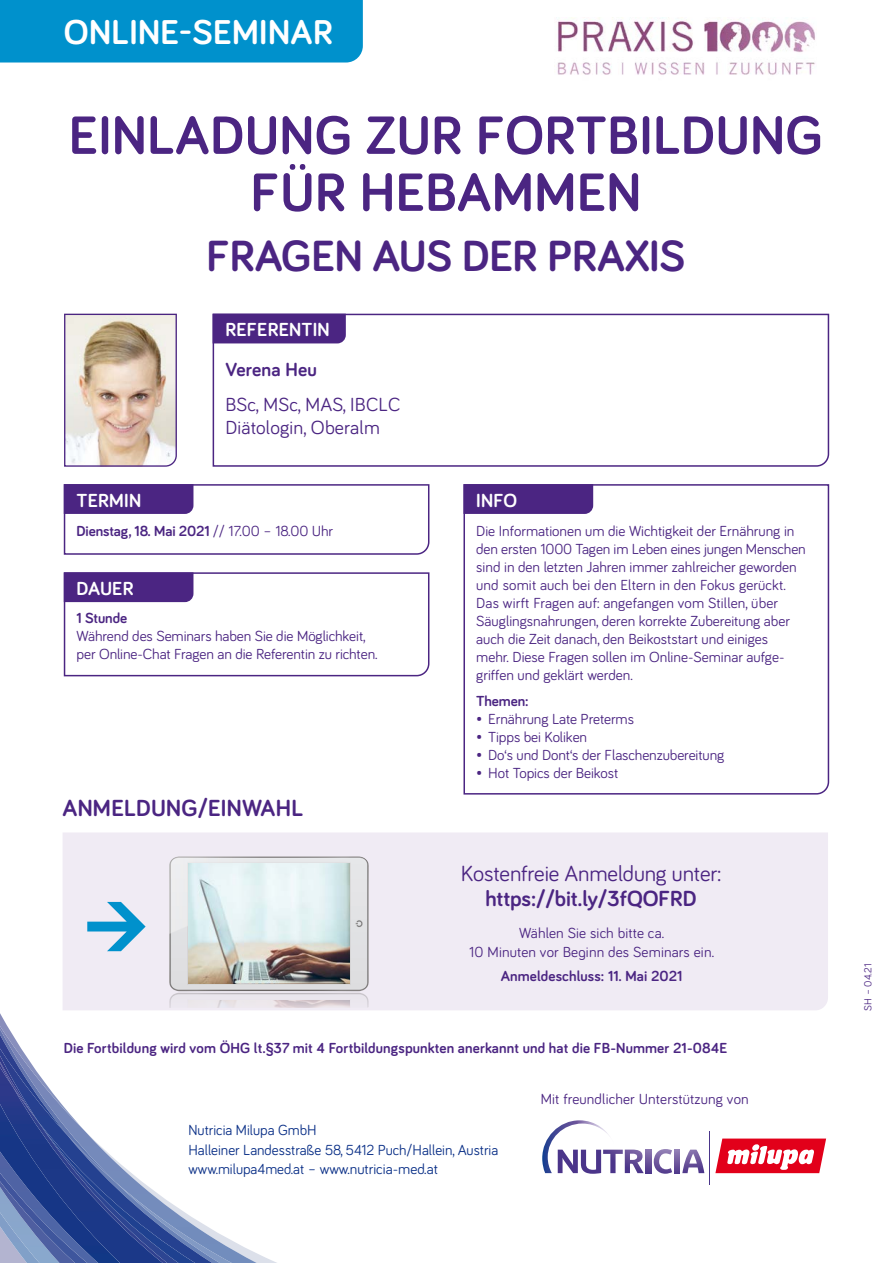
<style>
.page{position:relative;width:893px;height:1263px;background:#fff}
.page>*{position:absolute;margin:0;border:0;box-sizing:border-box;transform-origin:0 0}
.t1{font:700 55.5px/57px "Bariol";letter-spacing:.01em;color:#4b2582;text-align:center}
.t2{font:700 45px "Bariol";letter-spacing:-.005em;color:#4b2582}
.t3{font:700 35.55px "Bariol";letter-spacing:.01em;color:#fff}
.t4{font:700 24px "Bariol";letter-spacing:.01em;color:#4b2582}
.t5{font:22.5px "Bariol";letter-spacing:-.005em;color:#4b2582}
.t6{font:700 22.5px "Bariol";letter-spacing:-.005em;color:#4b2582}
.t7{font:19.5px/22.5px "Bariol";letter-spacing:.01em;color:#4b2582}
.t8{font:700 19.5px "Bariol";letter-spacing:.01em;color:#fff}
.t9{font:700 19.5px "Bariol";letter-spacing:.01em;color:#4b2582}
.t10{font:15px/18px "Bariol";color:#4b2582}
.t11{font:700 15px "Bariol";letter-spacing:.01em;color:#4b2582}
.t12{font:15px/19.5px "Bariol";color:#0b3087}
.t13{font:10.5px "Bariol";color:#4b2582}
.s1{font-weight:400}
</style>
<div class="page">
<div style="left:0;top:0;width:363px;height:63px;background:#0091cc"></div>
<svg style="left:715px;top:1138px;width:111px;height:35px"></svg>
<img style="left:614px;top:1150px;width:9px;height:23px">
<img style="left:675px;top:1150px;width:5px;height:23px">
<img style="left:682px;top:1149px;width:22px;height:24px">
<img style="left:654px;top:1149px;width:18px;height:25px">
<img style="left:587px;top:1173px;width:14px;height:1px">
<img style="left:646px;top:1150px;width:5px;height:23px">
<img style="left:625px;top:1149px;width:19px;height:24px">
<img style="left:542px;top:1120px;width:72px;height:53px">
<hr style="left:710px;top:1132px;width:1px;height:53px;background:#4a358a">
<svg style="left:463px;top:484px;width:367px;height:311px"></svg>
<svg style="left:63px;top:484px;width:367px;height:71px"></svg>
<svg style="left:463px;top:484px;width:131px;height:31px;background:#532e87"></svg>
<svg style="left:63px;top:572px;width:367px;height:105px"></svg>
<svg style="left:212px;top:313px;width:618px;height:154px"></svg>
<svg style="left:212px;top:313px;width:135px;height:31px;background:#532f87"></svg>
<svg style="left:64px;top:313px;width:113px;height:154px;background:#d5c4b8"></svg>
<div style="left:63px;top:832px;width:765px;height:178px;background:#f0ebf4"></div>
<svg style="left:0;top:838px;width:377px;height:425px"></svg>
<img style="left:557px;top:17px;width:258px;height:58px">
<h3 class="t3" style="left:64px;top:8px;width:271px">ONLINE-SEMINAR</h3>
<h1 class="t1" style="left:69px;top:105px;width:756px">EINLADUNG ZUR FORTBILDUNG<br>FÜR HEBAMMEN</h1>
<h2 class="t2" style="left:206px;top:225px;width:480px">FRAGEN AUS DER PRAXIS</h2>
<h3 class="t8" style="left:225px;top:316px;width:106px">REFERENTIN</h3>
<h3 class="t9" style="left:225px;top:356px;width:93px">Verena Heu</h3>
<h3 class="t7" style="left:225px;top:393px;width:177px">BSc, MSc, MAS, IBCLC<br>Diätologin, Oberalm</h3>
<h3 class="t8" style="left:77px;top:487px;width:66px">TERMIN</h3>
<h3 class="t8" style="left:476px;top:487px;width:43px">INFO</h3>
<p class="t11" style="left:77px;top:521px;width:258px">Dienstag, 18. Mai 2021 <span class="s1">// 17.00 – 18.00 Uhr</span></p>
<p class="t10" style="left:476px;top:521px;width:331px">Die Informationen um die Wichtigkeit der Ernährung in den ersten 1000 Tagen im Leben eines jungen Menschen sind in den letzten Jahren immer zahlreicher geworden und somit auch bei den Eltern in den Fokus gerückt.<br>Das wirft Fragen auf: angefangen vom Stillen, über Säuglingsnahrungen, deren korrekte Zubereitung aber auch die Zeit danach, den Beikoststart und einiges<br>mehr. Diese Fragen sollen im Online-Seminar aufge&shy;griffen und geklärt werden.</p>
<p class="t11" style="left:476px;top:691px;width:54px">Themen:</p>
<p class="t10" style="left:476px;top:710px;width:159px">• Ernährung Late Preterms</p>
<p class="t10" style="left:476px;top:728px;width:112px">• Tipps bei Koliken</p>
<p class="t10" style="left:476px;top:746px;width:249px">• Do‘s und Dont‘s der Flaschenzubereitung</p>
<p class="t10" style="left:476px;top:764px;width:144px">• Hot Topics der Beikost</p>
<h3 class="t8" style="left:77px;top:575px;width:59px">DAUER</h3>
<p class="t11" style="left:77px;top:608px;width:52px">1 Stunde</p>
<p class="t10" style="left:77px;top:626px;width:302px">Während des Seminars haben Sie die Möglichkeit, per Online-Chat Fragen an die Referentin zu richten.</p>
<h3 class="t4" style="left:63px;top:792px;width:242px">ANMELDUNG/EINWAHL</h3>
<h3 class="t5" style="left:461px;top:858px;width:262px">Kostenfreie Anmeldung unter:</h3>
<h3 class="t6" style="left:485px;top:883px;width:213px">https://bit.ly/3fQOFRD</h3>
<p class="t10" style="left:469px;top:922px;width:246px;line-height:19.5px;text-align:center">Wählen Sie sich bitte ca.<br>10 Minuten vor Beginn des Seminars ein.</p>
<p class="t11" style="left:501px;top:966px;width:183px">Anmeldeschluss: 11. Mai 2021</p>
<p class="t11" style="left:64px;top:1037px;width:665px">Die Fortbildung wird vom ÖHG lt.§37 mit 4 Fortbildungspunkten anerkannt und hat die FB-Nummer 21-084E</p>
<p class="t12" style="left:189px;top:1120px;width:311px">Nutricia Milupa GmbH<br>Halleiner Landesstraße 58, 5412 Puch/Hallein, Austria www.milupa4med.at – www.nutricia-med.at</p>
<p class="t10" style="left:541px;top:1089px;width:210px">Mit freundlicher Unterstützung von</p>
<p class="t13" style="left:861px;top:1011px;width:49px;rotate:-90deg">SH – 04.21</p>
</div>
